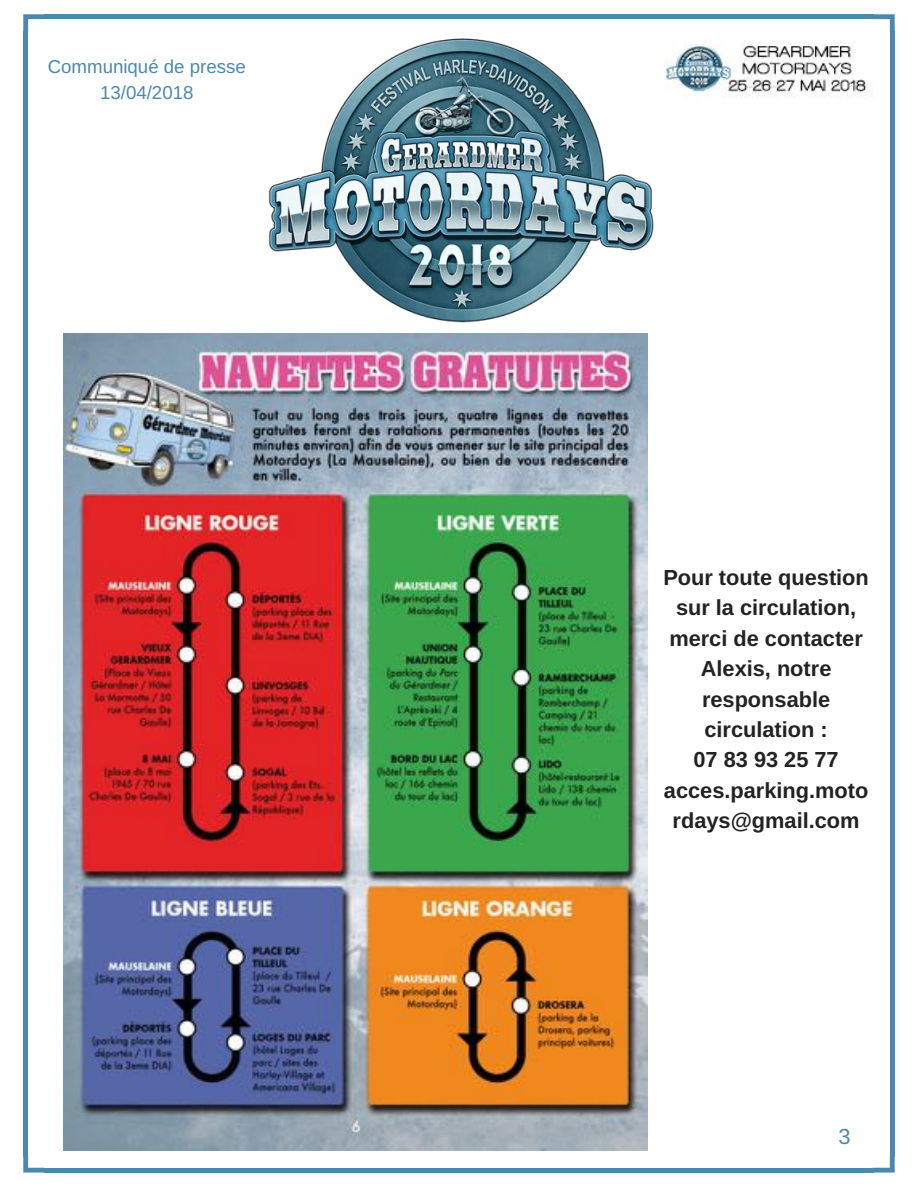
<style>
.page{position:relative;width:918px;height:1188px;background:#fff}
.page>*{position:absolute;margin:0;border:0;box-sizing:border-box;transform-origin:0 0}
.t1{font:700 21.75px/30.3px "Arimo";color:#222;text-align:center}
.t2{font:21.75px "Arimo";color:#4b88ad}
.t3{font:18.75px/25.8px "Arimo";color:#4b88ad;text-align:center}
</style>
<div class="page">
<svg style="left:23px;top:14px;width:21px;height:18px"></svg>
<div style="left:23px;top:31px;width:5px;height:1126px;background:#4b88ad"></div>
<svg style="left:23px;top:1156px;width:21px;height:17px"></svg>
<div style="left:44px;top:1168px;width:829px;height:5px;background:#4b88ad"></div>
<svg style="left:873px;top:1156px;width:22px;height:17px"></svg>
<div style="left:890px;top:31px;width:5px;height:1126px;background:#4b88ad"></div>
<div style="left:44px;top:14px;width:829px;height:5px;background:#4b88ad"></div>
<svg style="left:873px;top:14px;width:22px;height:18px"></svg>
<img style="left:664px;top:43px;width:203px;height:55px">
<img style="left:268px;top:38px;width:386px;height:285px">
<img style="left:63px;top:333px;width:585px;height:818px">
<p class="t3" style="left:48px;top:54px;width:200px">Communiqué de presse<br>13/04/2018</p>
<p class="t1" style="left:663px;top:562px;width:207px">Pour toute question sur la circulation, merci de contacter<br>Alexis, notre responsable circulation :<br>07 83 93 25 77 acces.parking.moto rdays@gmail.com</p>
<p class="t2" style="left:839px;top:1124px;width:14px">3</p>
</div>
